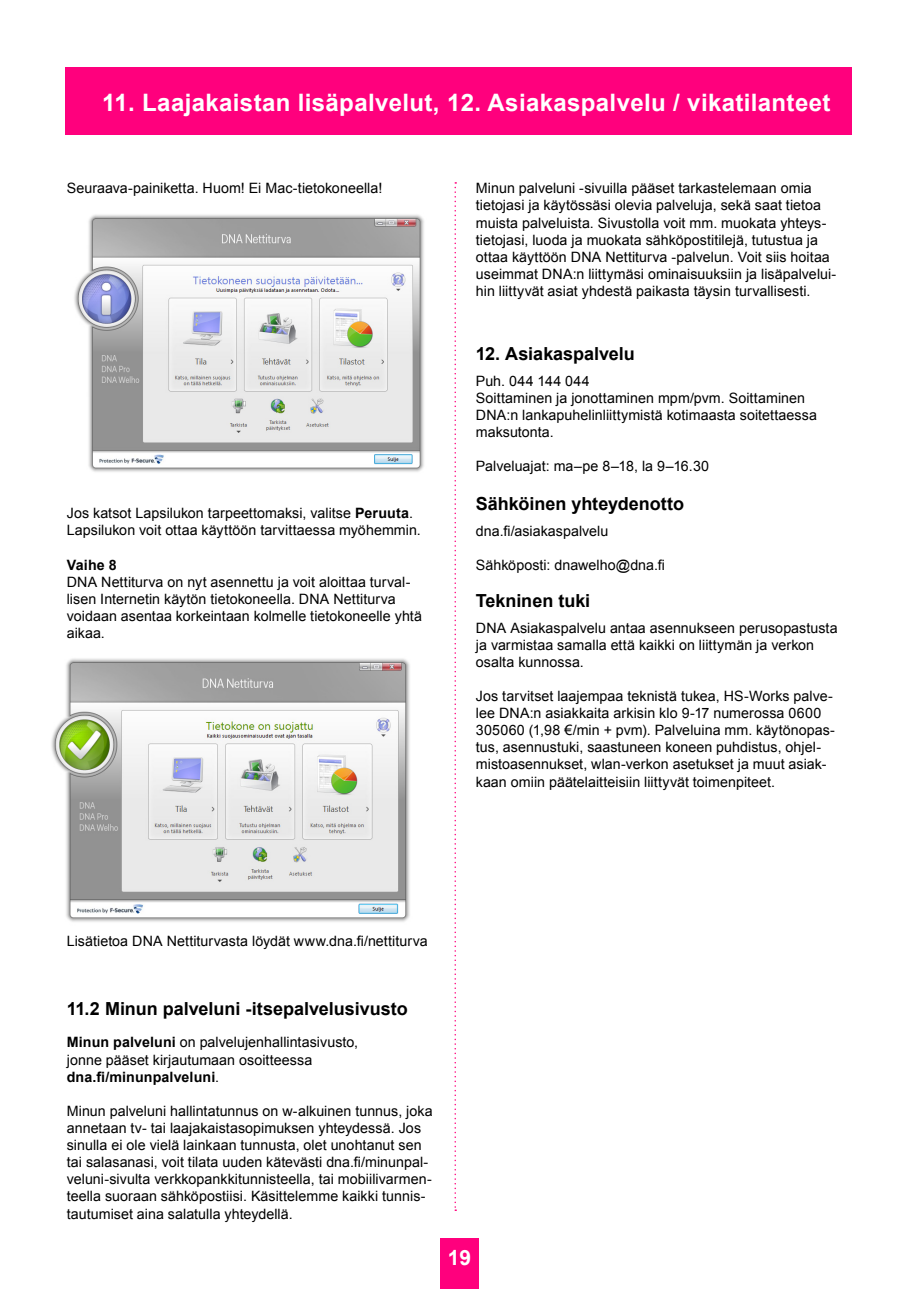
<style>
.page{position:relative;width:919px;height:1289px;background:#fff}
.page>*{position:absolute;margin:0;border:0;box-sizing:border-box;transform-origin:0 0}
.t1{font:700 24px "Arial";letter-spacing:.015em;color:#fff}
.t2{font:700 21px "Arial";color:#fff}
.t3{font:700 18px "Arial";color:#000}
.t4{font:14.25px/17.1px "Arial";letter-spacing:.005em;color:#000}
.t5{font:700 14.25px "Arial";letter-spacing:.01em;color:#000}
.s1{font-weight:700}
</style>
<div class="page">
<div style="left:66px;top:67px;width:785px;height:68px;background:#ff007d"></div>
<div style="left:440px;top:1237px;width:38px;height:51px;background:#ff007d"></div>
<img style="left:74px;top:214px;width:350px;height:258px">
<img style="left:51px;top:658px;width:359px;height:264px">
<svg style="left:454px;top:182px;width:2px;height:1028px"></svg>
<h1 class="t1" style="left:102px;top:86px;width:729px">11. Laajakaistan lisäpalvelut, 12. Asiakaspalvelu / vikatilanteet</h1>
<p class="t4" style="left:67px;top:180px;width:317px">Seuraava-painiketta. Huom! Ei Mac-tietokoneella!</p>
<p class="t4" style="left:67px;top:505px;width:355px">Jos katsot Lapsilukon tarpeettomaksi, valitse <span class="s1">Peruuta</span>.<br>Lapsilukon voit ottaa käyttöön tarvittaessa myöhemmin.</p>
<p class="t5" style="left:67px;top:555px;width:51px">Vaihe 8</p>
<p class="t4" style="left:67px;top:573px;width:356px">DNA Nettiturva on nyt asennettu ja voit aloittaa turval&shy;lisen Internetin käytön tietokoneella. DNA Nettiturva voidaan asentaa korkeintaan kolmelle tietokoneelle yhtä aikaa.</p>
<p class="t4" style="left:476px;top:180px;width:362px">Minun palveluni -sivuilla pääset tarkastelemaan omia tietojasi ja käytössäsi olevia palveluja, sekä saat tietoa muista palveluista. Sivustolla voit mm. muokata yhteys&shy;tietojasi, luoda ja muokata sähköpostitilejä, tutustua ja ottaa käyttöön DNA Nettiturva -palvelun. Voit siis hoitaa useimmat DNA:n liittymäsi ominaisuuksiin ja lisäpalvelui&shy;hin liittyvät asiat yhdestä paikasta täysin turvallisesti.</p>
<p class="t3" style="left:476px;top:342px;width:160px">12. Asiakaspalvelu</p>
<p class="t4" style="left:476px;top:372px;width:342px">Puh. 044 144 044<br>Soittaminen ja jonottaminen mpm/pvm. Soittaminen DNA:n lankapuhelinliittymistä kotimaasta soitettaessa maksutonta.</p>
<p class="t4" style="left:476px;top:458px;width:235px">Palveluajat: ma–pe 8–18, la 9–16.30</p>
<p class="t3" style="left:476px;top:492px;width:210px">Sähköinen yhteydenotto</p>
<p class="t4" style="left:476px;top:522px;width:134px">dna.fi/asiakaspalvelu</p>
<p class="t4" style="left:476px;top:556px;width:190px">Sähköposti: dnawelho@dna.fi</p>
<p class="t3" style="left:476px;top:588px;width:116px">Tekninen tuki</p>
<p class="t4" style="left:476px;top:619px;width:363px">DNA Asiakaspalvelu antaa asennukseen perusopastusta ja varmistaa samalla että kaikki on liittymän ja verkon osalta kunnossa.</p>
<p class="t4" style="left:476px;top:687px;width:360px">Jos tarvitset laajempaa teknistä tukea, HS-Works palve&shy;lee DNA:n asiakkaita arkisin klo 9-17 numerossa 0600<br>305060 (1,98 €/min + pvm). Palveluina mm. käytönopas&shy;tus, asennustuki, saastuneen koneen puhdistus, ohjel&shy;mistoasennukset, wlan-verkon asetukset ja muut asiak&shy;kaan omiin päätelaitteisiin liittyvät toimenpiteet.</p>
<p class="t4" style="left:67px;top:932px;width:362px">Lisätietoa DNA Nettiturvasta löydät www.dna.fi/nettiturva</p>
<p class="t3" style="left:67px;top:996px;width:342px">11.2 Minun palveluni -itsepalvelusivusto</p>
<p class="t4" style="left:67px;top:1034px;width:293px"><span class="s1">Minun palveluni</span> on palvelujenhallintasivusto, jonne pääset kirjautumaan osoitteessa <span class="s1">dna.fi/minunpalveluni</span>.</p>
<p class="t4" style="left:67px;top:1102px;width:367px">Minun palveluni hallintatunnus on w-alkuinen tunnus, joka annetaan tv- tai laajakaistasopimuksen yhteydessä. Jos sinulla ei ole vielä lainkaan tunnusta, olet unohtanut sen tai salasanasi, voit tilata uuden kätevästi dna.fi/minunpal&shy;veluni-sivulta verkkopankkitunnisteella, tai mobiilivarmen&shy;teella suoraan sähköpostiisi. Käsittelemme kaikki tunnis&shy;tautumiset aina salatulla yhteydellä.</p>
<h2 class="t2" style="left:448px;top:1243px;width:25px">19</h2>
</div>
